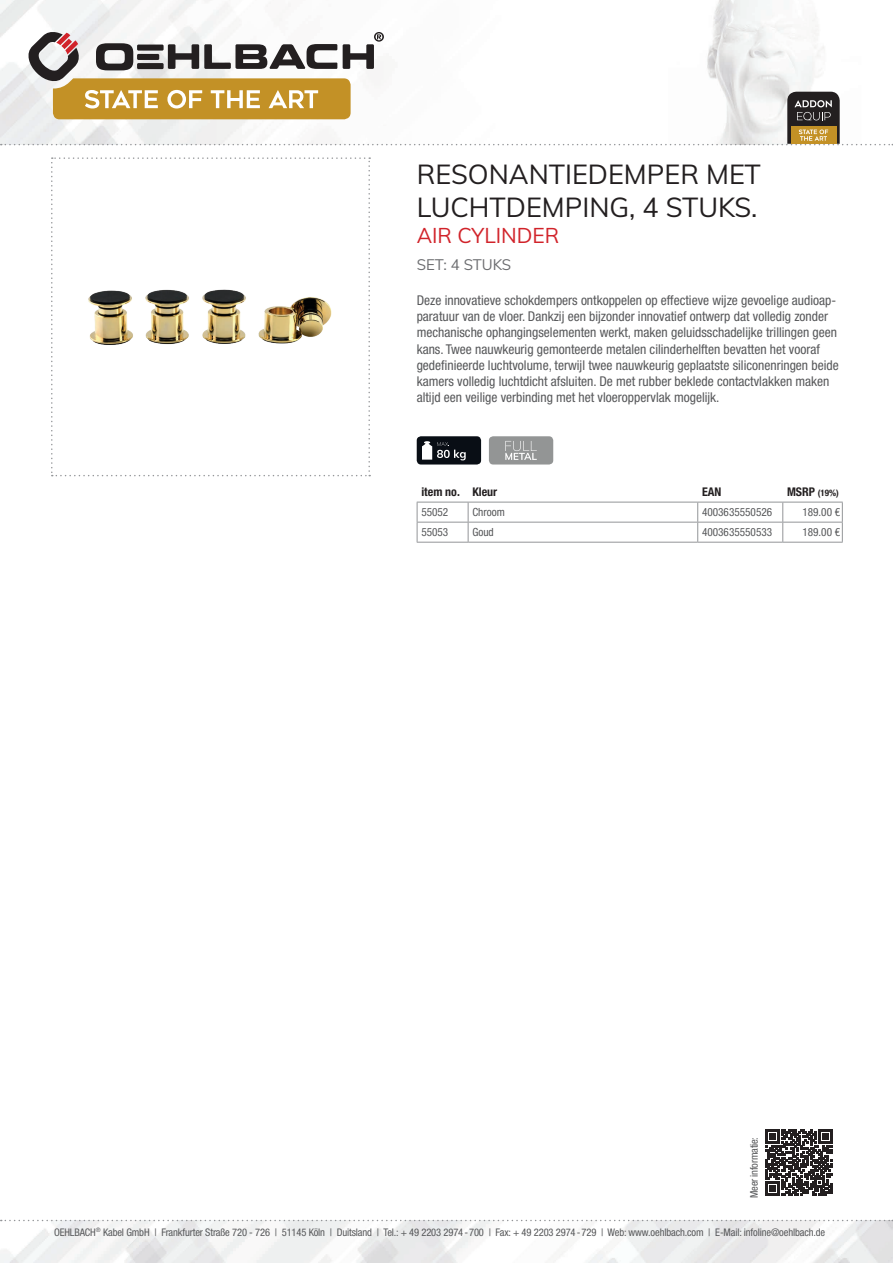
<style>
.page{position:relative;width:893px;height:1263px;background:#fff}
.page>*{position:absolute;margin:0;border:0;box-sizing:border-box;transform-origin:0 0}
.t1{font:27px/32.4px "Muli";color:#231f20}
.t2{font:21px "Muli";color:#d1232a}
.t3{font:15px "Muli";letter-spacing:-.005em;color:#6c6d70}
.t4{font:condensed 13.5px/16.2px "Helvetica Neue LTW1 G";color:#57585a}
.t5{font:700 condensed 12px "Helvetica Neue LTW1 G";color:#231f20}
.t6{font:condensed 11.25px "Helvetica Neue LTW1 G";color:#57585a}
.t7{font:condensed 10.5px "Helvetica Neue LTW1 G";letter-spacing:-.01em;color:#57585a}
.t8{font:700 condensed 9px "Helvetica Neue LTW1 G";color:#231f20}
.s1{font-size:12px}
</style>
<div class="page">
<img style="left:0;top:1220px;width:893px;height:43px">
<img style="left:0;top:0;width:818px;height:145px">
<svg style="left:1px;top:1220px;width:892px;height:1px"></svg>
<svg style="left:51px;top:157px;width:319px;height:319px"></svg>
<div style="left:417px;top:436px;width:64px;height:28px;background:#090e15;border-radius:4px"></div>
<svg style="left:422px;top:441px;width:44px;height:19px"></svg>
<div style="left:489px;top:436px;width:64px;height:28px;background:#939595;border-radius:4px"></div>
<svg style="left:505px;top:441px;width:32px;height:19px"></svg>
<svg style="left:766px;top:1129px;width:66px;height:67px"></svg>
<svg style="left:1px;top:31px;width:892px;height:114px"></svg>
<svg style="left:417px;top:501px;width:426px;height:41px"></svg>
<hr style="left:417px;top:542px;width:51px;height:1px;background:#939598">
<hr style="left:468px;top:542px;width:230px;height:1px;background:#939598">
<hr style="left:698px;top:542px;width:85px;height:1px;background:#939598">
<hr style="left:783px;top:542px;width:60px;height:1px;background:#939598">
<hr style="left:417px;top:502px;width:51px;height:1px;background:#939598">
<hr style="left:468px;top:502px;width:230px;height:1px;background:#939598">
<hr style="left:698px;top:502px;width:85px;height:1px;background:#939598">
<hr style="left:783px;top:502px;width:60px;height:1px;background:#939598">
<h1 class="t1" style="left:417px;top:157px;width:346px">RESONANTIEDEMPER MET<br>LUCHTDEMPING, 4 STUKS.</h1>
<h2 class="t2" style="left:417px;top:221px;width:144px">AIR CYLINDER</h2>
<p class="t3" style="left:417px;top:254px;width:96px">SET: 4 STUKS</p>
<p class="t4" style="left:417px;top:292px;width:423px">Deze innovatieve schokdempers ontkoppelen op effectieve wijze gevoelige audioap&shy;paratuur van de vloer. Dankzij een bijzonder innovatief ontwerp dat volledig zonder mechanische ophangingselementen werkt, maken geluidsschadelijke trillingen geen kans. Twee nauwkeurig gemonteerde metalen cilinderhelften bevatten het vooraf gedefinieerde luchtvolume, terwijl twee nauwkeurig geplaatste siliconenringen beide kamers volledig luchtdicht afsluiten. De met rubber beklede contactvlakken maken altijd een veilige verbinding met het vloeroppervlak mogelijk.</p>
<p class="t5" style="left:421px;top:485px;width:77px">item no. Kleur</p>
<p class="t5" style="left:702px;top:485px;width:21px">EAN</p>
<p class="t8" style="left:787px;top:487px;width:53px"><span class="s1">MSRP</span> (19%)</p>
<p class="t6" style="left:421px;top:505px;width:28px">55052</p>
<p class="t6" style="left:472px;top:505px;width:34px">Chroom</p>
<p class="t6" style="left:702px;top:505px;width:72px">4003635550526</p>
<p class="t6" style="left:802px;top:505px;width:39px">189.00 €</p>
<p class="t6" style="left:421px;top:526px;width:28px">55053</p>
<p class="t6" style="left:472px;top:526px;width:23px">Goud</p>
<p class="t6" style="left:702px;top:526px;width:72px">4003635550533</p>
<p class="t6" style="left:802px;top:526px;width:39px">189.00 €</p>
<p class="t7" style="left:748px;top:1198px;width:63px;rotate:-90deg">Meer informatie:</p>
<p class="t7" style="left:54px;top:1226px;width:773px">OEHLBACH<sup>®</sup> Kabel GmbH | Frankfurter Straße 720 - 726 | 51145 Köln | Duitsland | Tel.: + 49 2203 2974-700 | Fax: + 49 2203 2974-729 | Web: www.oehlbach.com | E-Mail: infoline@oehlbach.de</p>
</div>
